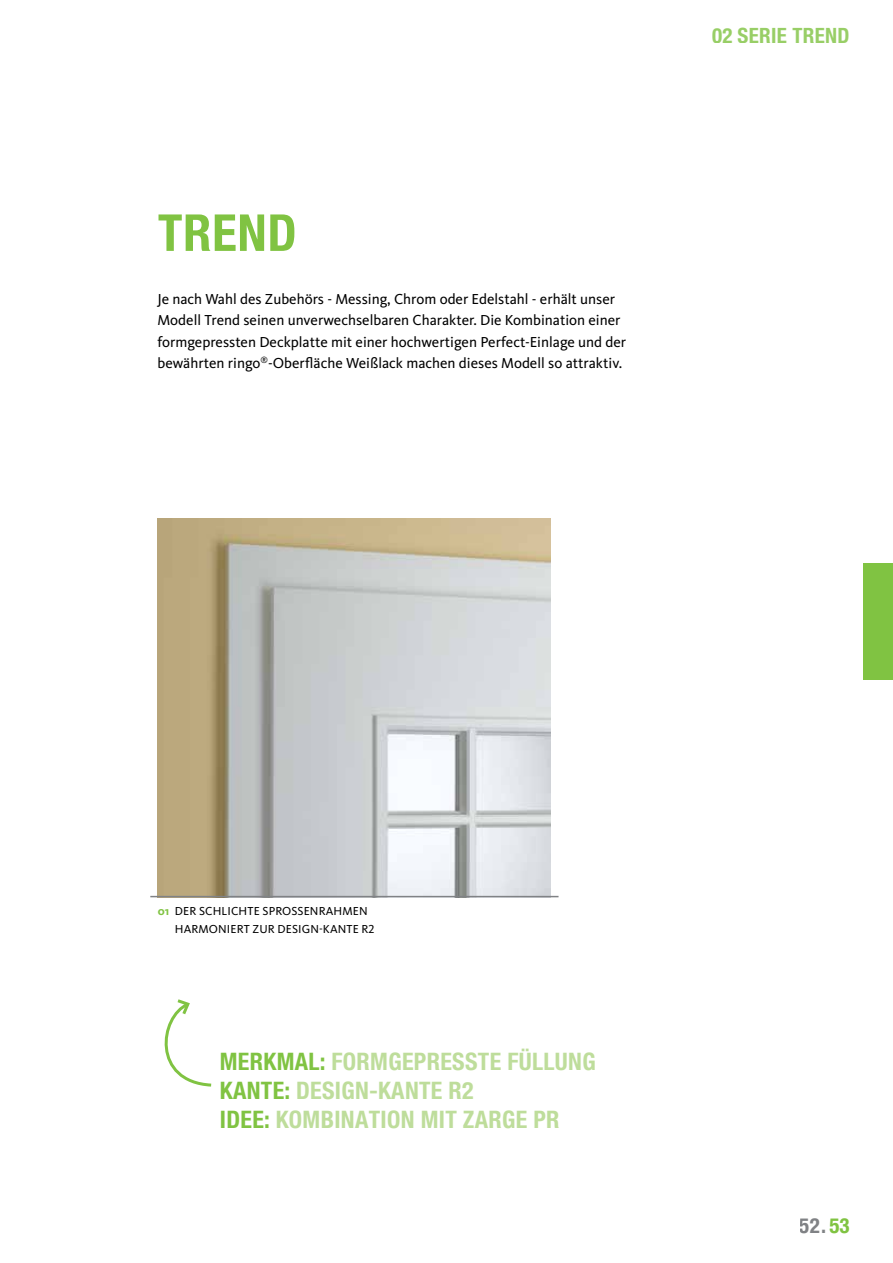
<style>
.page{position:relative;width:893px;height:1263px;background:#fff}
.page>*{position:absolute;margin:0;border:0;box-sizing:border-box;transform-origin:0 0}
.t1{font:700 condensed 51px "Helvetica Neue";color:#80c342}
.t2{font:700 condensed 24px/28.8px "Helvetica Neue";letter-spacing:.015em;color:#bedd9b}
.t3{font:700 condensed 21px "Helvetica Neue";letter-spacing:.015em;color:#80c342}
.t4{font:700 condensed 21px "Helvetica Neue";color:#808285}
.t5{font:15px/21.3px "Kievit OT";color:#000}
.t6{font:12px "Kievit OT";letter-spacing:.01em;color:#000}
.t7{font:700 12px "Kievit OT";color:#80c342}
.s1{color:#80c342}
</style>
<div class="page">
<svg style="left:164px;top:999px;width:48px;height:88px"></svg>
<div style="left:863px;top:563px;width:30px;height:117px;background:#80c342"></div>
<img style="left:158px;top:519px;width:392px;height:377px">
<hr style="left:150px;top:896px;width:408px;height:1px;background:#808285">
<h1 class="t1" style="left:158px;top:202px;width:140px">TREND</h1>
<p class="t5" style="left:158px;top:289px;width:470px">Je nach Wahl des Zubehörs - Messing, Chrom oder Edelstahl - erhält unser Modell Trend seinen unverwechselbaren Charakter. Die Kombination einer formgepressten Deckplatte mit einer hochwertigen Perfect-Einlage und der bewährten ringo<sup>®</sup>-Oberfläche Weißlack machen dieses Modell so attraktiv.</p>
<h3 class="t3" style="left:712px;top:22px;width:139px">02 SERIE TREND</h3>
<p class="t6" style="left:175px;top:904px;width:39px">Der Schlichte</p>
<p class="t6" style="left:263px;top:904px;width:15px">Sprossenrahmen</p>
<p class="t6" style="left:175px;top:922px;width:9px">harmoniert</p>
<p class="t6" style="left:252px;top:922px;width:9px">zur</p>
<p class="t6" style="left:278px;top:922px;width:16px">Design</p>
<p class="t6" style="left:319px;top:922px;width:19px">-Kante</p>
<p class="t6" style="left:362px;top:922px;width:15px">R2</p>
<p class="t7" style="left:158px;top:904px;width:13px">01</p>
<h2 class="t2" style="left:220px;top:1047px;width:377px"><span class="s1">MERKMAL:</span> FORMGEPRESSTE FÜLLUNG<br><span class="s1">KANTE:</span> DESIGN-KANTE R2<br><span class="s1">IDEE:</span> KOMBINATION MIT ZARGE PR</h2>
<h3 class="t4" style="left:800px;top:1213px;width:51px">52. <span class="s1">53</span></h3>
</div>
